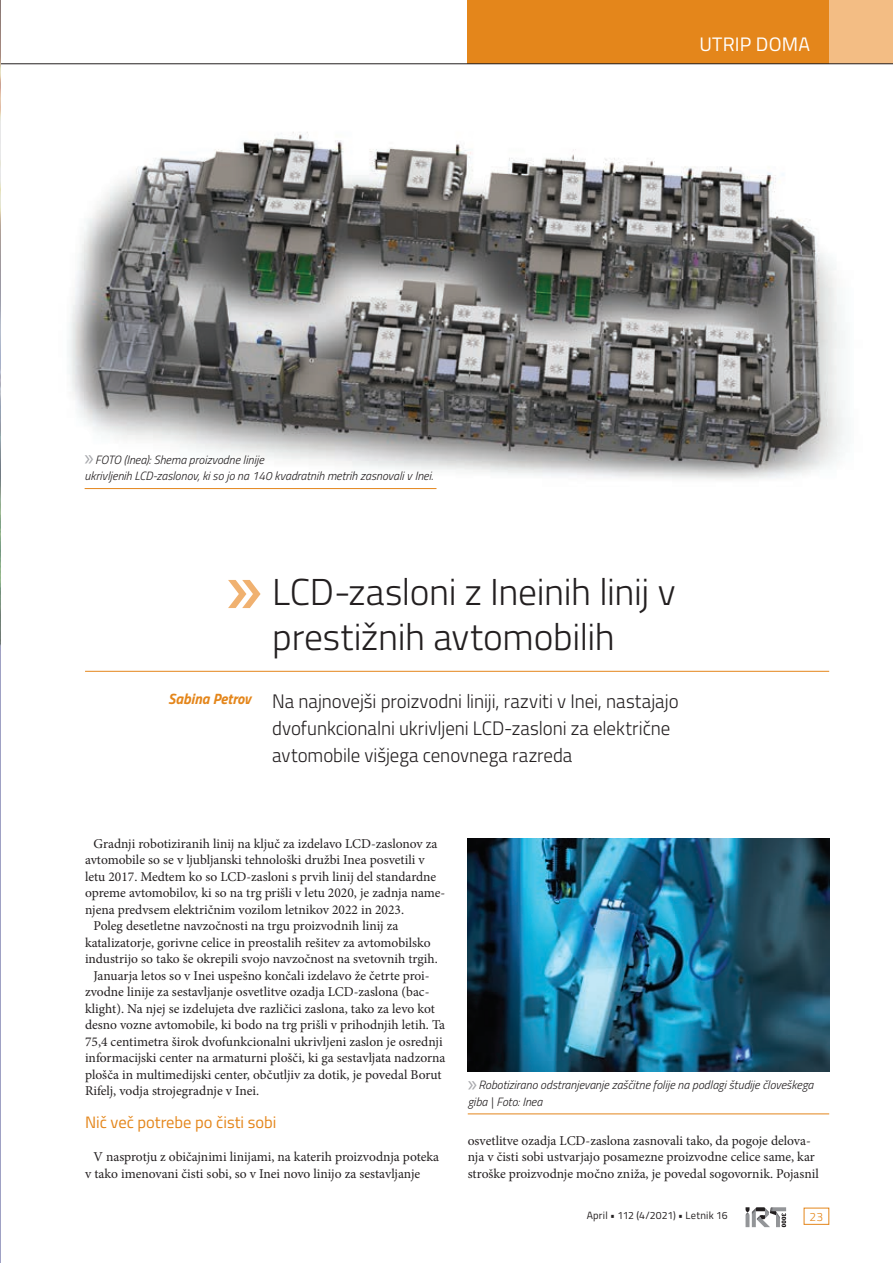
<style>
.page{position:relative;width:893px;height:1263px;background:#fff}
.page>*{position:absolute;margin:0;border:0;box-sizing:border-box;transform-origin:0 0}
.Članek_naslov{font:300 37.5px/45px "Titillium";letter-spacing:-.01em;color:#231f20}
.Članek_naslov-2{font:300 19.5px/27px "Titillium";letter-spacing:-.005em;color:#231f20}
.t1{font:19.5px "Titillium";letter-spacing:.01em;color:#fff}
.Vsebina_-_podnaslov{font:16.5px "Titillium";color:#e4861b}
.Avtor_članka{font:italic 700 15px "Titillium";color:#e4861b}
.vsebina_-_body_text{font:13.5px/16.5px "Minion Pro";color:#231f20}
.t2{font:italic 300 12px/16.5px "Titillium";color:#231f20}
.t3{font:300 12px "Titillium";color:#e4861b}
.t4{font:10.5px "Titillium";letter-spacing:.015em;color:#231f20}
.s1{font-family:"Myriad Pro";font-weight:400;font-style:normal;font-size:22.5px;color:#a8a9ad}
</style>
<div class="page">
<div style="left:829px;top:0;width:64px;height:64px;background:#f3bd84"></div>
<div style="left:468px;top:0;width:361px;height:64px;background:#e4861b"></div>
<svg style="left:745px;top:1207px;width:41px;height:20px"></svg>
<div style="left:804px;top:1208px;width:25px;height:17px;border:1px solid #e4861b"></div>
<svg style="left:228px;top:580px;width:33px;height:28px"></svg>
<hr style="left:85px;top:671px;width:744px;height:1px;background:#e4861b">
<img style="left:68px;top:132px;width:778px;height:348px">
<img style="left:468px;top:838px;width:361px;height:233px">
<hr style="left:468px;top:1113px;width:361px;height:1px;background:#e4861b">
<hr style="left:85px;top:488px;width:351px;height:1px;background:#e4861b">
<hr style="left:0;top:63px;width:893px;height:1px;background:#231f20">
<hr style="left:0;top:0;width:1px;height:1263px;background:#d1d2d4">
<h2 class="t1" style="left:699px;top:30px;width:112px">UTRIP DOMA</h2>
<p class="t2" style="left:85px;top:451px;width:350px"><span class="s1">»</span>FOTO (Inea): Shema proizvodne linije<br>ukrivljenih LCD-zaslonov, ki so jo na 140 kvadratnih metrih zasnovali v Inei.</p>
<p class="Avtor_članka" style="left:168px;top:687px;width:84px">Sabina Petrov</p>
<p class="Članek_naslov" style="left:272px;top:568px;width:405px">LCD-zasloni z Ineinih linij v prestižnih avtomobilih</p>
<p class="Članek_naslov-2" style="left:272px;top:686px;width:408px">Na najnovejši proizvodni liniji, razviti v Inei, nastajajo dvofunkcionalni ukrivljeni LCD-zasloni za električne avtomobile višjega cenovnega razreda</p>
<p class="vsebina_-_body_text" style="left:85px;top:835px;width:362px;text-indent:9px">Gradnji robotiziranih linij na ključ za izdelavo LCD-zaslonov za avtomobile so se v ljubljanski tehnološki družbi Inea posvetili v letu 2017. Medtem ko so LCD-zasloni s prvih linij del standardne opreme avtomobilov, ki so na trg prišli v letu 2020, je zadnja name&shy;njena predvsem električnim vozilom letnikov 2022 in 2023.</p>
<p class="vsebina_-_body_text" style="left:85px;top:918px;width:354px;text-indent:9px">Poleg desetletne navzočnosti na trgu proizvodnih linij za katalizatorje, gorivne celice in preostalih rešitev za avtomobilsko industrijo so tako še okrepili svojo navzočnost na svetovnih trgih.</p>
<p class="vsebina_-_body_text" style="left:85px;top:967px;width:362px;text-indent:9px">Januarja letos so v Inei uspešno končali izdelavo že četrte proi&shy;zvodne linije za sestavljanje osvetlitve ozadja LCD-zaslona (bac&shy;klight). Na njej se izdelujeta dve različici zaslona, tako za levo kot desno vozne avtomobile, ki bodo na trg prišli v prihodnjih letih. Ta 75,4 centimetra širok dvofunkcionalni ukrivljeni zaslon je osrednji informacijski center na armaturni plošči, ki ga sestavljata nadzorna plošča in multimedijski center, občutljiv za dotik, je povedal Borut Rifelj, vodja strojegradnje v Inei.</p>
<p class="Vsebina_-_podnaslov" style="left:85px;top:1110px;width:193px">Nič več potrebe po čisti sobi</p>
<p class="vsebina_-_body_text" style="left:85px;top:1149px;width:356px;text-indent:9px">V nasprotju z običajnimi linijami, na katerih proizvodnja poteka v tako imenovani čisti sobi, so v Inei novo linijo za sestavljanje</p>
<p class="t2" style="left:468px;top:1076px;width:347px"><span class="s1">»</span>Robotizirano odstranjevanje zaščitne folije na podlagi študije človeškega giba | Foto: Inea</p>
<p class="vsebina_-_body_text" style="left:468px;top:1132px;width:353px">osvetlitve ozadja LCD-zaslona zasnovali tako, da pogoje delova&shy;nja v čisti sobi ustvarjajo posamezne proizvodne celice same, kar stroške proizvodnje močno zniža, je povedal sogovornik. Pojasnil</p>
<p class="t4" style="left:587px;top:1208px;width:142px">April • 112 (4/2021) • Letnik 16</p>
<p class="t3" style="left:810px;top:1208px;width:15px">23</p>
</div>
